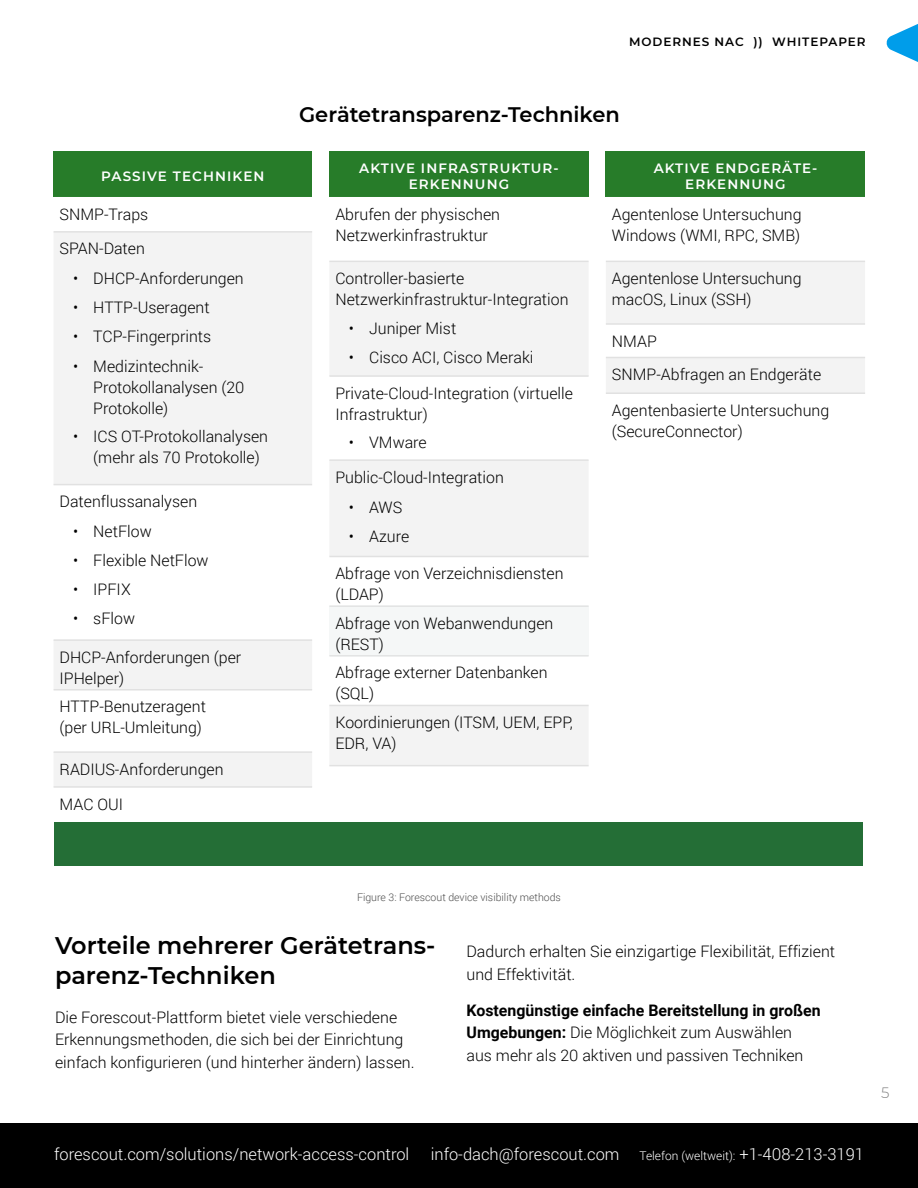
<style>
.page{position:relative;width:918px;height:1188px;background:#fff}
.page>*{position:absolute;margin:0;border:0;box-sizing:border-box;transform-origin:0 0}
.subhead{font:600 24px/30px "Montserrat";color:#000}
.Subhead_1{font:600 21px "Montserrat";color:#000}
.footer_text{font:300 16.5px "Roboto";color:#fff}
.body_copy{font:300 15.9px/21px "Roboto";color:#000}
.Chart_text{font:300 15.9px/21px "Roboto";color:#000}
.t1{font:300 15px "Montserrat";color:#808080}
.Special_column_heade{font:600 13.5px/16.2px "Montserrat";letter-spacing:.08em;color:#fff;text-align:center}
.footer_text-2{font:300 12px "Roboto";color:#fff}
.white_paper_name_hea{font:600 12px "Montserrat";letter-spacing:.08em;color:#000}
.Figure_text{font:300 10.5px "Roboto";color:#4d4d4d}
.s1{font-weight:700}
.s2{font-size:16.5px}
</style>
<div class="page">
<svg style="left:886px;top:24px;width:32px;height:38px"></svg>
<div style="left:54px;top:152px;width:258px;height:45px;background:#277c29"></div>
<svg style="left:54px;top:233px;width:258px;height:553px;fill:#f3f3f3"></svg>
<svg style="left:54px;top:543px;width:258px;height:96px"></svg>
<hr style="left:54px;top:231px;width:258px;height:2px;background:#e1e1e1">
<hr style="left:54px;top:484px;width:258px;height:1px;background:#e1e1e1">
<hr style="left:54px;top:639px;width:258px;height:2px;background:#e1e1e1">
<hr style="left:54px;top:689px;width:258px;height:2px;background:#e1e1e1">
<hr style="left:54px;top:751px;width:258px;height:2px;background:#e1e1e1">
<hr style="left:54px;top:786px;width:258px;height:2px;background:#e1e1e1">
<div style="left:329px;top:152px;width:260px;height:45px;background:#277c29"></div>
<svg style="left:329px;top:262px;width:260px;height:503px;fill:#f3f3f3"></svg>
<svg style="left:329px;top:461px;width:260px;height:244px"></svg>
<div style="left:329px;top:606px;width:260px;height:50px;background:#f5f7f7"></div>
<hr style="left:329px;top:705px;width:260px;height:1px;background:#e1e1e1">
<hr style="left:329px;top:765px;width:260px;height:1px;background:#e1e1e1">
<hr style="left:329px;top:261px;width:260px;height:1px;background:#e1e1e1">
<hr style="left:329px;top:375px;width:260px;height:2px;background:#e1e1e1">
<hr style="left:329px;top:459px;width:260px;height:2px;background:#e1e1e1">
<hr style="left:329px;top:556px;width:260px;height:1px;background:#e1e1e1">
<hr style="left:329px;top:605px;width:260px;height:2px;background:#e2e3e3">
<hr style="left:329px;top:655px;width:260px;height:2px;background:#e2e3e3">
<div style="left:606px;top:152px;width:259px;height:45px;background:#277c29"></div>
<svg style="left:606px;top:262px;width:259px;height:130px"></svg>
<hr style="left:606px;top:261px;width:259px;height:1px;background:#e1e1e1">
<hr style="left:606px;top:323px;width:259px;height:2px;background:#e1e1e1">
<hr style="left:606px;top:357px;width:259px;height:1px;background:#e1e1e1">
<hr style="left:606px;top:392px;width:259px;height:2px;background:#e1e1e1">
<div style="left:55px;top:822px;width:808px;height:44px;background:#246e36"></div>
<div style="left:0;top:1123px;width:918px;height:65px;background:#000"></div>
<p class="Special_column_heade" style="left:101px;top:167px;width:165px">PASSIVE TECHNIKEN</p>
<p class="body_copy" style="left:60px;top:203px;width:90px">SNMP-Traps</p>
<p class="body_copy" style="left:60px;top:238px;width:87px">SPAN-Daten</p>
<p class="body_copy" style="left:73px;top:267px;width:172px">• DHCP-Anforderungen</p>
<p class="body_copy" style="left:73px;top:296px;width:138px">• HTTP-Useragent</p>
<p class="body_copy" style="left:73px;top:326px;width:140px">• TCP-Fingerprints</p>
<p class="body_copy" style="left:93px;top:355px;width:153px;text-indent:-20px">• Medizintechnik-<br>Protokollanalysen (20<br>Protokolle)</p>
<p class="body_copy" style="left:93px;top:426px;width:176px;text-indent:-20px">• ICS OT-Protokollanalysen (mehr als 70 Protokolle)</p>
<p class="body_copy" style="left:60px;top:491px;width:139px">Datenflussanalysen</p>
<p class="body_copy" style="left:73px;top:520px;width:80px">• NetFlow</p>
<p class="body_copy" style="left:73px;top:549px;width:137px">• Flexible NetFlow</p>
<p class="body_copy" style="left:73px;top:578px;width:59px">• IPFIX</p>
<p class="body_copy" style="left:73px;top:608px;width:64px">• sFlow</p>
<p class="body_copy" style="left:60px;top:646px;width:183px">DHCP-Anforderungen (per<br>IPHelper)</p>
<p class="body_copy" style="left:60px;top:696px;width:148px">HTTP-Benutzeragent (per URL-Umleitung)</p>
<p class="body_copy" style="left:60px;top:758px;width:166px">RADIUS-Anforderungen</p>
<p class="body_copy" style="left:60px;top:793px;width:65px">MAC OUI</p>
<p class="white_paper_name_hea" style="left:629px;top:34px;width:238px">MODERNES NAC )) WHITEPAPER</p>
<p class="Subhead_1" style="left:299px;top:100px;width:322px">Gerätetransparenz-Techniken</p>
<p class="Special_column_heade" style="left:359px;top:159px;width:201px">AKTIVE INFRASTRUKTUR-<br>ERKENNUNG</p>
<p class="Chart_text" style="left:335px;top:203px;width:166px">Abrufen der physischen<br>Netzwerkinfrastruktur</p>
<p class="Chart_text" style="left:335px;top:267px;width:235px">Controller-basierte<br>Netzwerkinfrastruktur-Integration</p>
<p class="body_copy" style="left:349px;top:317px;width:109px">• Juniper Mist</p>
<p class="body_copy" style="left:349px;top:346px;width:186px">• Cisco ACI, Cisco Meraki</p>
<p class="Chart_text" style="left:335px;top:382px;width:239px">Private-Cloud-Integration (virtuelle<br>Infrastruktur)</p>
<p class="body_copy" style="left:349px;top:432px;width:79px">• VMware</p>
<p class="Chart_text" style="left:335px;top:466px;width:170px">Public-Cloud-Integration</p>
<p class="body_copy" style="left:349px;top:496px;width:55px">• AWS</p>
<p class="body_copy" style="left:349px;top:525px;width:62px">• Azure</p>
<p class="Chart_text" style="left:335px;top:562px;width:230px">Abfrage von Verzeichnisdiensten (LDAP)</p>
<p class="Chart_text" style="left:335px;top:612px;width:220px">Abfrage von Webanwendungen (REST)</p>
<p class="Chart_text" style="left:335px;top:662px;width:214px">Abfrage externer Datenbanken (SQL)</p>
<p class="body_copy" style="left:335px;top:711px;width:239px">Koordinierungen (ITSM, UEM, EPP,<br>EDR, VA)</p>
<p class="Special_column_heade" style="left:654px;top:159px;width:165px">AKTIVE ENDGERÄTE-<br>ERKENNUNG</p>
<p class="Chart_text" style="left:612px;top:203px;width:191px">Agentenlose Untersuchung<br>Windows (WMI, RPC, SMB)</p>
<p class="Chart_text" style="left:612px;top:267px;width:191px">Agentenlose Untersuchung macOS, Linux (SSH)</p>
<p class="Chart_text" style="left:612px;top:330px;width:46px">NMAP</p>
<p class="Chart_text" style="left:612px;top:363px;width:211px">SNMP-Abfragen an Endgeräte</p>
<p class="Chart_text" style="left:612px;top:399px;width:219px">Agentenbasierte Untersuchung (SecureConnector)</p>
<p class="Figure_text" style="left:357px;top:890px;width:205px">Figure 3: Forescout device visibility methods</p>
<p class="subhead" style="left:55px;top:929px;width:382px">Vorteile mehrerer Gerätetrans&shy;parenz-Techniken</p>
<p class="body_copy" style="left:55px;top:1005px;width:361px;line-height:22.5px">Die Forescout-Plattform bietet viele verschiedene<br>Erkennungsmethoden, die sich bei der Einrichtung einfach konfigurieren (und hinterher ändern) lassen.</p>
<p class="body_copy" style="left:467px;top:940px;width:370px;line-height:22.5px">Dadurch erhalten Sie einzigartige Flexibilität, Effizient und Effektivität.</p>
<p class="body_copy" style="left:467px;top:998px;width:356px;line-height:22.5px"><span class="s1">Kostengünstige einfache Bereitstellung in großen<br>Umgebungen:</span> Die Möglichkeit zum Auswählen aus mehr als 20 aktiven und passiven Techniken</p>
<p class="footer_text" style="left:54px;top:1143px;width:357px">forescout.com/solutions/network-access-control</p>
<p class="footer_text" style="left:431px;top:1143px;width:190px">info-dach@forescout.com</p>
<p class="footer_text-2" style="left:640px;top:1148px;width:226px">Telefon (weltweit): <span class="s2">+1-408-213-3191</span></p>
<p class="t1" style="left:881px;top:1082px;width:10px">5</p>
</div>
